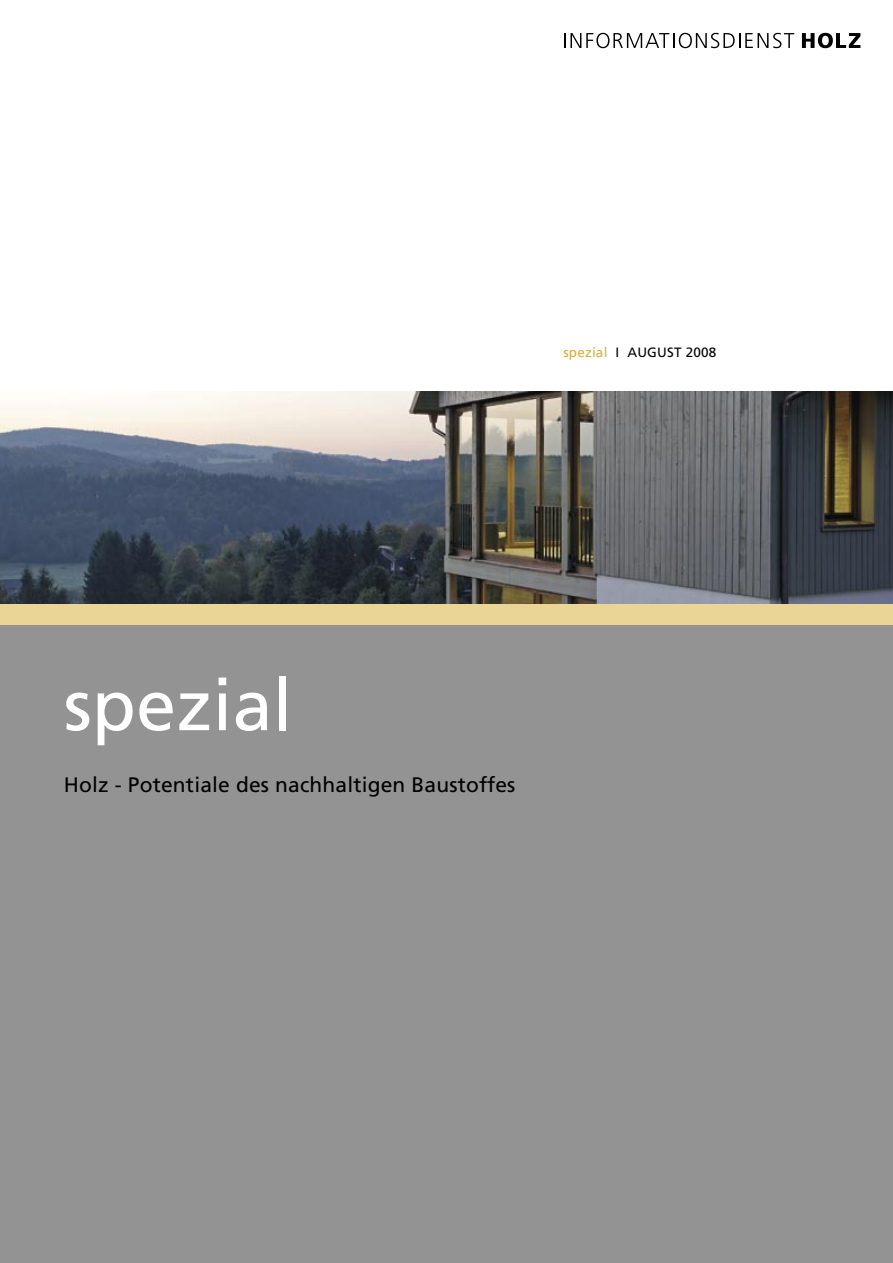
<style>
.page{position:relative;width:893px;height:1263px;background:#fff}
.page>*{position:absolute;margin:0;border:0;box-sizing:border-box;transform-origin:0 0}
.t1{font:72px "Frutiger";color:#fff}
.t2{font:21px "Frutiger";letter-spacing:.01em;color:#000}
.t3{font:13.5px "Frutiger";letter-spacing:.015em;color:#000}
.s1{color:#d4b036}
</style>
<div class="page">
<div style="left:0;top:619px;width:893px;height:644px;background:#939393"></div>
<div style="left:0;top:604px;width:893px;height:21px;background:#ead597"></div>
<svg style="left:564px;top:33px;width:230px;height:15px"></svg>
<svg style="left:802px;top:33px;width:58px;height:15px"></svg>
<img style="left:0;top:391px;width:893px;height:213px">
<p class="t3" style="left:563px;top:344px;width:155px"><span class="s1">spezial</span> I AUGUST 2008</p>
<p class="t1" style="left:64px;top:663px;width:230px">spezial</p>
<p class="t2" style="left:64px;top:772px;width:453px">Holz - Potentiale des nachhaltigen Baustoffes</p>
</div>
